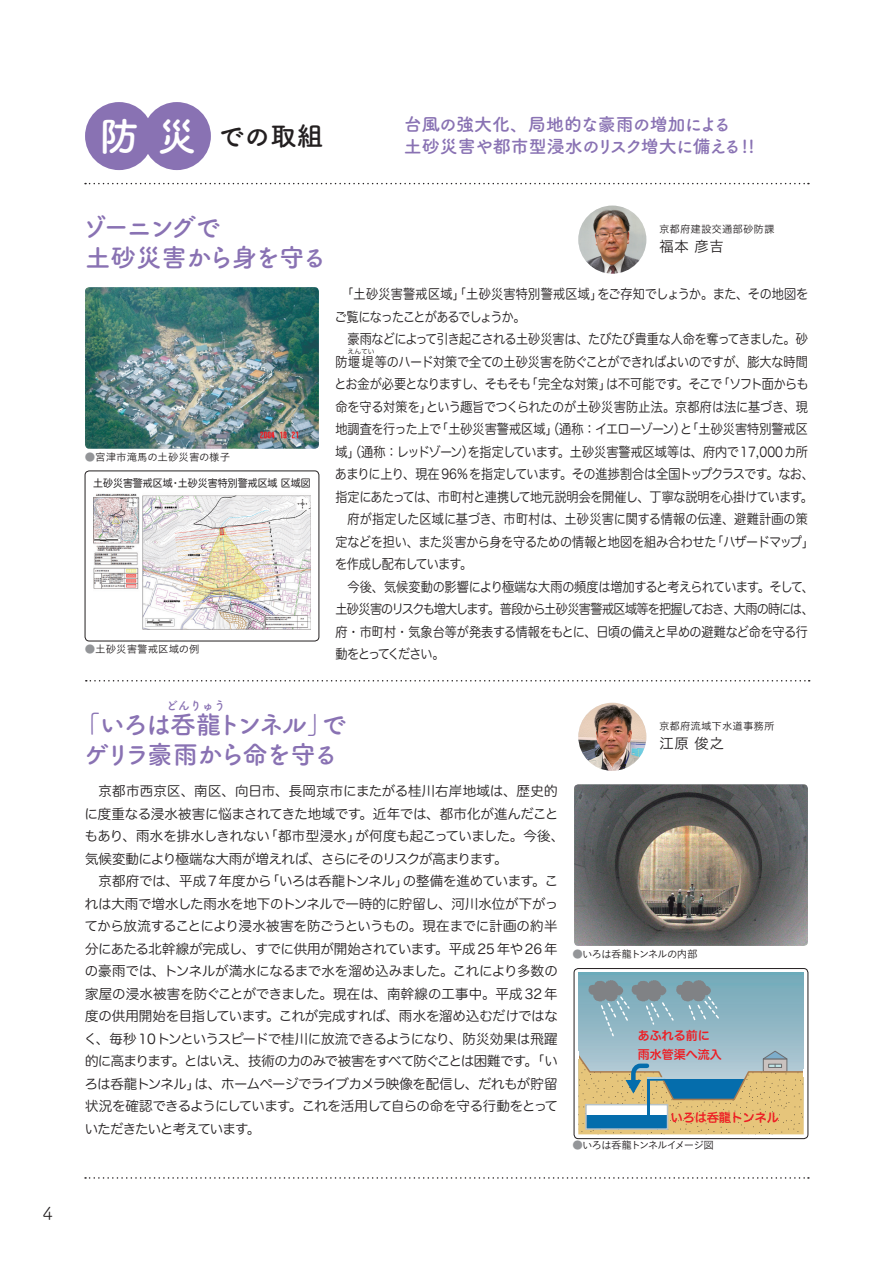
<style>
.page{position:relative;width:893px;height:1263px;background:#fff}
.page>*{position:absolute;margin:0;border:0;box-sizing:border-box;transform-origin:0 0}
.t1{font:700 26.4px "Tsuku A Rd Gothic";color:#231f20}
.t2{font:700 25.5px/30px "Tsuku A Rd Gothic";letter-spacing:-.1em;color:#8972b3}
.t3{font:700 18px/22.5px "Tsuku A Rd Gothic";letter-spacing:-.05em;color:#8972b3}
.t4{font:18px "Tsuku A Rd Gothic";color:#231f20}
.t5{font:15px "Koburina Go Std W3";color:#231f20}
.t6{font:13.5px/22.5px "Hira Maru Std W3";letter-spacing:-.03em;color:#231f20;scale:.9 1}
.t7{font:13.5px/22.5px "Hira Maru Std W3";letter-spacing:-.03em;color:#231f20}
.t8{font:12px/19.5px "Hira Maru Std W6";color:#ee1d23}
.t9{font:700 12px "Tsuku A Rd Gothic";color:#8972b3}
.t10{font:10.5px "Koburina Go Std W3";color:#231f20}
.t11{font:10.5px "Hira Maru Std W4";color:#231f20;scale:.95 1}
.t12{font:10.5px "Koburina Go Std W3";letter-spacing:-.105em;color:#231f20}
.t13{font:10.5px "Koburina Go Std W3";letter-spacing:-.1em;color:#231f20}
.t14{font:6.75px "Hira Maru Std W3";color:#231f20}
.s1{font-size:39.6px;color:#fff}
.s2{color:#939598}
</style>
<div class="page">
<div style="left:85px;top:102px;width:68px;height:68px;background:#8972b3;border-radius:50%"></div>
<div style="left:143px;top:102px;width:68px;height:68px;background:#8972b3;border-radius:50%"></div>
<svg style="left:86px;top:680px;width:724px;height:1px"></svg>
<svg style="left:85px;top:183px;width:724px;height:1px"></svg>
<svg style="left:85px;top:1177px;width:724px;height:2px"></svg>
<img style="left:574px;top:784px;width:234px;height:162px">
<img style="left:578px;top:703px;width:68px;height:68px;border-radius:34px">
<svg style="left:574px;top:968px;width:234px;height:170px;background:#a3b7b0"></svg>
<div style="left:574px;top:968px;width:234px;height:171px;border:1px solid #231f20;border-radius:4px"></div>
<img style="left:85px;top:287px;width:234px;height:162px">
<img style="left:578px;top:206px;width:68px;height:68px;border-radius:34px">
<img style="left:94px;top:493px;width:216px;height:137px">
<div style="left:85px;top:471px;width:234px;height:170px;border:1px solid #231f20;border-radius:4px"></div>
<h3 class="t4" style="left:43px;top:1200px;width:12px">4</h3>
<h1 class="t1" style="left:99px;top:116px;width:226px"><span class="s1">防災</span> での取組</h1>
<h3 class="t3" style="left:404px;top:111px;width:352px">台風の強大化、局地的な豪雨の増加による<br>土砂災害や都市型浸水のリスク増大に備える!!</h3>
<h2 class="t2" style="left:82px;top:210px;width:246px">ゾーニングで<br>土砂災害から身を守る</h2>
<p class="t10" style="left:85px;top:449px;width:147px"><span class="s2">●</span>宮津市滝馬の土砂災害の様子</p>
<p class="t11" style="left:93px;top:476px;width:231px">土砂災害警戒区域・土砂災害特別警戒区域 区域図</p>
<p class="t10" style="left:85px;top:641px;width:116px"><span class="s2">●</span>土砂災害警戒区域の例</p>
<p class="t10" style="left:659px;top:221px;width:117px">京都府建設交通部砂防課</p>
<p class="t5" style="left:659px;top:235px;width:66px">福本 彦吉</p>
<p class="t6" style="left:335px;top:283px;width:528px">　「土砂災害警戒区域」「土砂災害特別警戒区域」をご存知でしょうか。また、その地図をご覧になったことがあるでしょうか。<br>　豪雨などによって引き起こされる土砂災害は、たびたび貴重な人命を奪ってきました。砂防堰堤等のハード対策で全ての土砂災害を防ぐことができればよいのですが、膨大な時間</p>
<p class="t14" style="left:348px;top:346px;width:29px">えんてい</p>
<p class="t6" style="left:335px;top:373px;width:534px">とお金が必要となりますし、そもそも「完全な対策」は不可能です。そこで「ソフト面からも命を守る対策を」という趣旨でつくられたのが土砂災害防止法。京都府は法に基づき、現地調査を行った上で「土砂災害警戒区域」（通称：イエローゾーン）と「土砂災害特別警戒区域」（通称：レッドゾーン）を指定しています。土砂災害警戒区域等は、府内で17,000カ所あまりに上り、現在 96%を指定しています。その進捗割合は全国トップクラスです。なお、指定にあたっては、市町村と連携して地元説明会を開催し、丁寧な説明を心掛けています。　府が指定した区域に基づき、市町村は、土砂災害に関する情報の伝達、避難計画の策定などを担い、また災害から身を守るための情報と地図を組み合わせた「ハザードマップ」を作成し配布しています。<br>　今後、気候変動の影響により極端な大雨の頻度は増加すると考えられています。そして、土砂災害のリスクも増大します。普段から土砂災害警戒区域等を把握しておき、大雨の時には、府・市町村・気象台等が発表する情報をもとに、日頃の備えと早めの避難など命を守る行動をとってください。</p>
<p class="t9" style="left:166px;top:696px;width:62px">どんりゅう</p>
<h2 class="t2" style="left:84px;top:737px;width:256px">ゲリラ豪雨から命を守る</h2>
<h2 class="t2" style="left:75px;top:708px;width:273px">「いろは呑龍トンネル」で</h2>
<p class="t7" style="left:84px;top:780px;width:482px">　京都市西京区、南区、向日市、長岡京市にまたがる桂川右岸地域は、歴史的に度重なる浸水被害に悩まされてきた地域です。近年では、都市化が進んだこともあり、雨水を排水しきれない「都市型浸水」が何度も起こっていました。今後、気候変動により極端な大雨が増えれば、さらにそのリスクが高まります。<br>　京都府では、平成 7 年度から「いろは呑龍トンネル」の整備を進めています。これは大雨で増水した雨水を地下のトンネルで一時的に貯留し、河川水位が下がってから放流することにより浸水被害を防ごうというもの。現在までに計画の約半分にあたる北幹線が完成し、すでに供用が開始されています。平成25年や26年の豪雨では、トンネルが満水になるまで水を溜め込みました。これにより多数の家屋の浸水被害を防ぐことができました。現在は、南幹線の工事中。平成32年度の供用開始を目指しています。これが完成すれば、雨水を溜め込むだけではなく、毎秒 10トンというスピードで桂川に放流できるようになり、防災効果は飛躍的に高まります。とはいえ、技術の力のみで被害をすべて防ぐことは困難です。「いろは呑龍トンネル」は、ホームページでライブカメラ映像を配信し、だれもが貯留状況を確認できるようにしています。これを活用して自らの命を守る行動をとっていただきたいと考えています。</p>
<p class="t10" style="left:659px;top:718px;width:117px">京都府流域下水道事務所</p>
<p class="t5" style="left:659px;top:732px;width:66px">江原 俊之</p>
<p class="t13" style="left:572px;top:946px;width:127px"><span class="s2">●</span>いろは呑龍トンネルの内部</p>
<p class="t8" style="left:638px;top:1026px;width:85px">あふれる前に雨水管渠へ流入</p>
<p class="t8" style="left:671px;top:1108px;width:109px">いろは呑龍トンネル</p>
<p class="t12" style="left:572px;top:1137px;width:143px"><span class="s2">●</span>いろは呑龍トンネルイメージ図</p>
</div>
